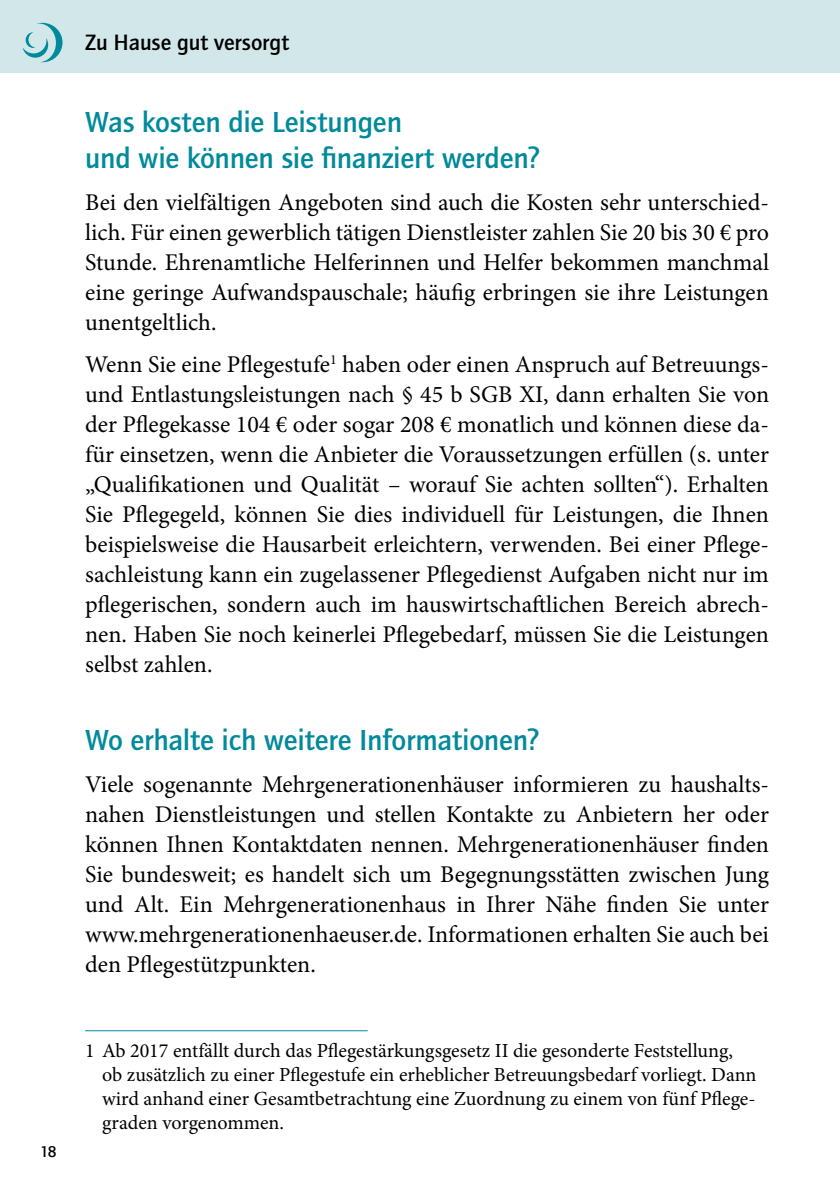
<style>
.page{position:relative;width:840px;height:1191px;background:#fff}
.page>*{position:absolute;margin:0;border:0;box-sizing:border-box;transform-origin:0 0}
.t1{font:500 30px/36px "Quay Sans ITC Std";letter-spacing:-.005em;color:#008a9b}
.Fließtext{font:24px/30px "Minion Pro";color:#000;text-align:justify}
.t2{font:500 23px "Quay Sans ITC Std";letter-spacing:-.005em;color:#000}
.Fussnote{font:20px/24px "Minion Pro";color:#000}
.t3{font:500 16px "Quay Sans ITC Std";color:#000}
</style>
<div class="page">
<div style="left:0;top:0;width:839px;height:72px;background:#d2e7ea"></div>
<svg style="left:23px;top:23px;width:39px;height:39px"></svg>
<hr style="left:85px;top:1030px;width:282px;height:1px;background:#008a9b">
<p class="t3" style="left:40px;top:1142px;width:18px">18</p>
<p class="t2" style="left:85px;top:29px;width:205px">Zu Hause gut versorgt</p>
<h2 class="t1" style="left:85px;top:104px;width:456px">Was kosten die Leistungen<br>und wie können sie finanziert werden?</h2>
<h2 class="Fließtext" style="left:85px;top:187px;width:685px">Bei den vielfältigen Angeboten sind auch die Kosten sehr unterschied&shy;lich. Für einen gewerblich tätigen Dienstleister zahlen Sie 20 bis 30 € pro Stunde. Ehrenamtliche Helferinnen und Helfer bekommen manchmal eine geringe Aufwandspauschale; häufig erbringen sie ihre Leistungen unentgeltlich.</h2>
<p class="Fließtext" style="left:85px;top:349px;width:685px">Wenn Sie eine Pflegestufe<sup>1</sup> haben oder einen Anspruch auf Betreuungs&shy;und Entlastungsleistungen nach § 45 b SGB XI, dann erhalten Sie von der Pflegekasse 104 € oder sogar 208 € monatlich und können diese da&shy;für einsetzen, wenn die Anbieter die Voraussetzungen erfüllen (s. unter „Qualifikationen und Qualität – worauf Sie achten sollten“). Erhalten Sie Pflegegeld, können Sie dies individuell für Leistungen, die Ihnen beispielsweise die Hausarbeit erleichtern, verwenden. Bei einer Pflege&shy;sachleistung kann ein zugelassener Pflegedienst Aufgaben nicht nur im pflegerischen, sondern auch im hauswirtschaftlichen Bereich abrech&shy;nen. Haben Sie noch keinerlei Pflegebedarf, müssen Sie die Leistungen selbst zahlen.</p>
<h2 class="t1" style="left:85px;top:722px;width:455px">Wo erhalte ich weitere Informationen?</h2>
<p class="Fließtext" style="left:85px;top:769px;width:685px">Viele sogenannte Mehrgenerationenhäuser informieren zu haushalts&shy;nahen Dienstleistungen und stellen Kontakte zu Anbietern her oder können Ihnen Kontaktdaten nennen. Mehrgenerationenhäuser finden Sie bundesweit; es handelt sich um Begegnungsstätten zwischen Jung und Alt. Ein Mehrgenerationenhaus in Ihrer Nähe finden Sie unter www.mehrgenerationenhaeuser.de. Informationen erhalten Sie auch bei den Pflegestützpunkten.</p>
<p class="Fussnote" style="left:102px;top:1038px;width:655px;text-indent:-17px">1 Ab 2017 entfällt durch das Pflegestärkungsgesetz II die gesonderte Feststellung, ob zusätzlich zu einer Pflegestufe ein erheblicher Betreuungsbedarf vorliegt. Dann wird anhand einer Gesamtbetrachtung eine Zuordnung zu einem von fünf Pflege&shy;graden vorgenommen.</p>
</div>
